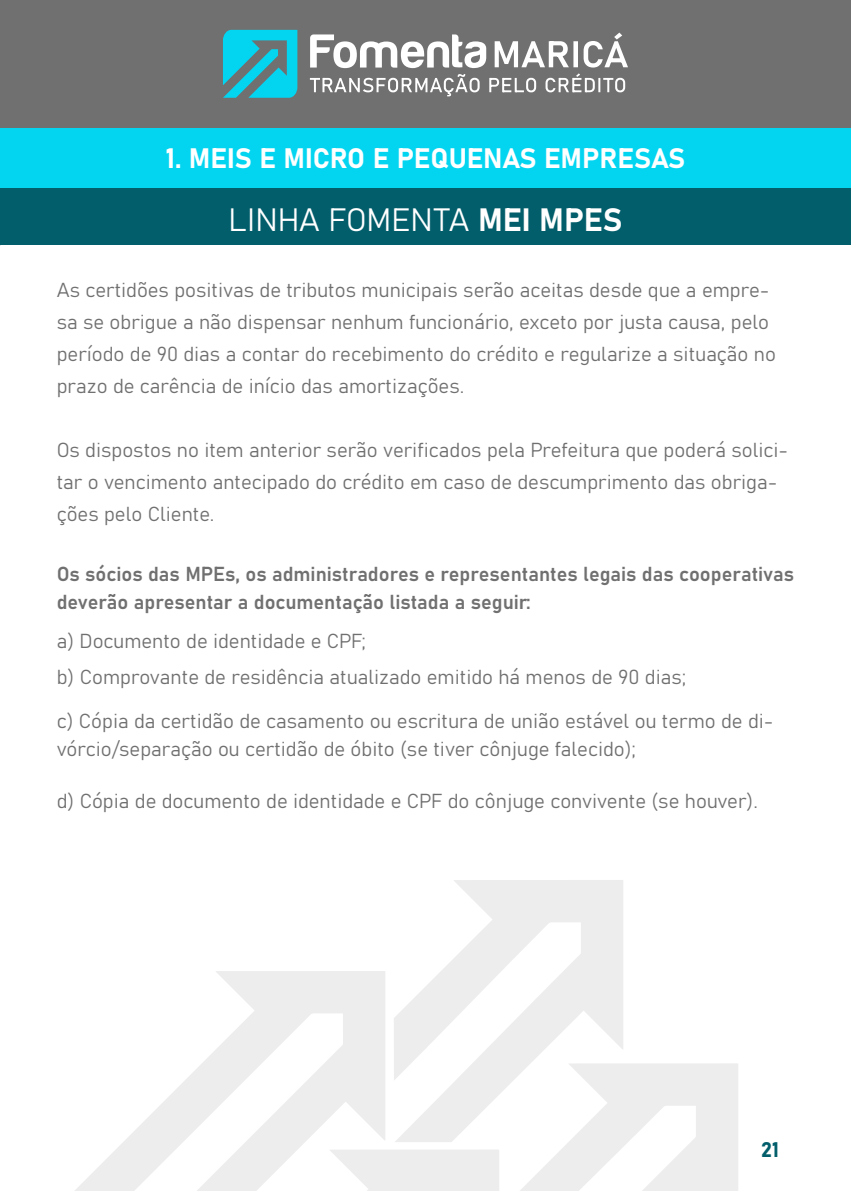
<style>
.page{position:relative;width:851px;height:1191px;background:#fff}
.page>*{position:absolute;margin:0;border:0;box-sizing:border-box;transform-origin:0 0}
.t1{font:32px "Bahnschrift";color:#fff}
.t2{font:27.8px "Bahnschrift";color:#fff}
.t3{font:20.8px "Bahnschrift";color:#025e6b}
.t4{font:20px/32px "Bahnschrift";color:#717070}
</style>
<div class="page">
<svg style="left:394px;top:880px;width:229px;height:183px;fill:#ededed"></svg>
<svg style="left:385px;top:1063px;width:353px;height:128px"></svg>
<svg style="left:75px;top:971px;width:310px;height:220px"></svg>
<div style="left:0;top:128px;width:850px;height:61px;background:#03d5f1"></div>
<div style="left:0;top:0;width:850px;height:128px;background:#707070"></div>
<svg style="left:223px;top:30px;width:74px;height:68px"></svg>
<svg style="left:310px;top:33px;width:318px;height:63px"></svg>
<div style="left:0;top:189px;width:850px;height:56px;background:#025e6b"></div>
<h2 class="t2" style="left:166px;top:137px;width:521px">1. MEIS E MICRO E PEQUENAS EMPRESAS</h2>
<h1 class="t1" style="left:228px;top:196px;width:395px">LINHA FOMENTA MEI MPES</h1>
<p class="t4" style="left:57px;top:272px;width:720px">As certidões positivas de tributos municipais serão aceitas desde que a empre&shy;sa se obrigue a não dispensar nenhum funcionário, exceto por justa causa, pelo período de 90 dias a contar do recebimento do crédito e regularize a situação no prazo de carência de início das amortizações.</p>
<p class="t4" style="left:57px;top:432px;width:732px">Os dispostos no item anterior serão verificados pela Prefeitura que poderá solici&shy;tar o vencimento antecipado do crédito em caso de descumprimento das obriga&shy;ções pelo Cliente.</p>
<p class="t4" style="left:57px;top:558px;width:739px;line-height:28px">Os sócios das MPEs, os administradores e representantes legais das cooperativas deverão apresentar a documentação listada a seguir:</p>
<p class="t4" style="left:57px;top:622px;width:631px;line-height:36px">a) Documento de identidade e CPF;<br>b) Comprovante de residência atualizado emitido há menos de 90 dias;</p>
<p class="t4" style="left:57px;top:706px;width:718px;line-height:28px">c) Cópia da certidão de casamento ou escritura de união estável ou termo de di&shy;vórcio/separação ou certidão de óbito (se tiver cônjuge falecido);</p>
<p class="t4" style="left:57px;top:784px;width:702px">d) Cópia de documento de identidade e CPF do cônjuge convivente (se houver).</p>
<p class="t3" style="left:761px;top:1133px;width:19px">21</p>
</div>
